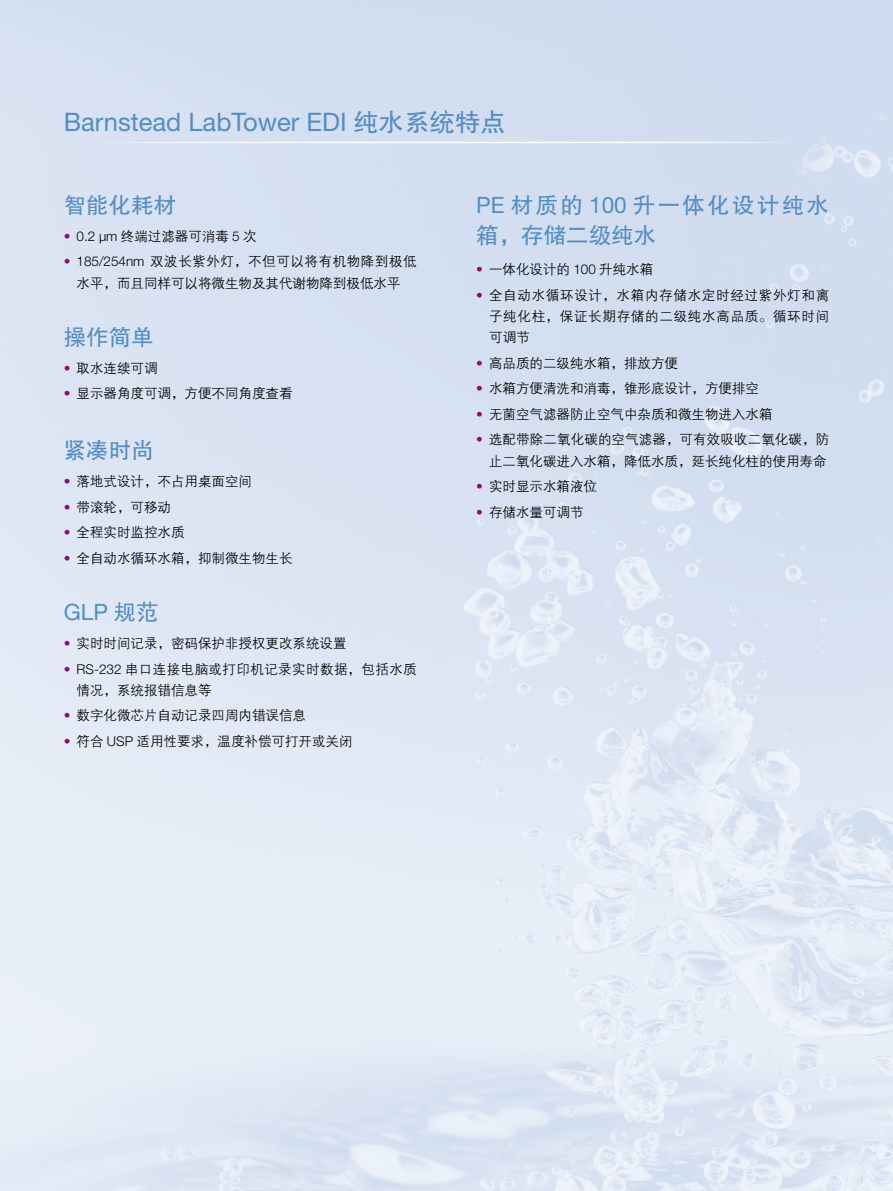
<style>
.page{position:relative;width:893px;height:1191px;background:#fff}
.page>*{position:absolute;margin:0;border:0;box-sizing:border-box;transform-origin:0 0}
.t1{font:25.5px "Helvetica Neue LT Std";color:#548dc3}
.t2{font:22.5px/30px "FZHTJW GB1 0";letter-spacing:.105em;color:#548dc3}
.t3{font:22.5px "FZHTJW GB1 0";color:#548dc3}
.t4{font:22.5px "Helvetica Neue LT Std";color:#548dc3}
.t5{font:13.5px/21.3px "FZZDXJW GB1 0";color:#000;text-align:center}
.t6{font:13.5px/21.3px "FZZDXJW GB1 0";letter-spacing:.03em;color:#000}
.s1{font-family:"FZHTJW GB1 0"}
.s2{font-family:"Helvetica Neue LT Std";font-weight:300;color:#8a0e71}
.s3{font-family:"Helvetica Neue LT Std";font-weight:300}
.s4{font-family:"Helvetica Neue LT Std"}
</style>
<div class="page">
<img style="left:0;top:0;width:893px;height:1191px">
<hr style="left:84px;top:142px;width:708px;height:1px;background:#fff">
<h1 class="t1" style="left:64px;top:106px;width:444px">Barnstead LabTower EDI <span class="s1">纯水系统特点</span></h1>
<h2 class="t3" style="left:64px;top:193px;width:114px">智能化耗材</h2>
<p class="t5" style="left:64px;top:226px;width:194px"><span class="s2">•</span> <span class="s3">0.2 µm</span> 终端过滤器可消毒 <span class="s3">5</span> 次</p>
<p class="t5" style="left:64px;top:251px;width:354px"><span class="s2">•</span> <span class="s3">185/254nm</span> 双波长紫外灯，不但可以将有机物降到极低水平，而且同样可以将微生物及其代谢物降到极低水平</p>
<h2 class="t3" style="left:64px;top:325px;width:91px">操作简单</h2>
<p class="t5" style="left:64px;top:358px;width:95px"><span class="s2">•</span> 取水连续可调</p>
<p class="t5" style="left:64px;top:383px;width:230px"><span class="s2">•</span> 显示器角度可调，方便不同角度查看</p>
<h2 class="t3" style="left:64px;top:438px;width:91px">紧凑时尚</h2>
<p class="t5" style="left:64px;top:471px;width:190px"><span class="s2">•</span> 落地式设计，不占用桌面空间</p>
<p class="t5" style="left:64px;top:497px;width:109px"><span class="s2">•</span> 带滚轮，可移动</p>
<p class="t5" style="left:64px;top:522px;width:122px"><span class="s2">•</span> 全程实时监控水质</p>
<p class="t5" style="left:64px;top:548px;width:230px"><span class="s2">•</span> 全自动水循环水箱，抑制微生物生长</p>
<h2 class="t4" style="left:64px;top:599px;width:96px">GLP <span class="s1">规范</span></h2>
<p class="t5" style="left:64px;top:633px;width:284px"><span class="s2">•</span> 实时时间记录，密码保护非授权更改系统设置</p>
<p class="t6" style="left:77px;top:658px;width:342px;text-indent:-13px"><span class="s2">•</span> <span class="s3">RS-232</span> 串口连接电脑或打印机记录实时数据，包括水质情况，系统报错信息等</p>
<p class="t5" style="left:64px;top:705px;width:244px"><span class="s2">•</span> 数字化微芯片自动记录四周内错误信息</p>
<p class="t5" style="left:64px;top:731px;width:290px"><span class="s2">•</span> 符合 <span class="s3">USP</span> 适用性要求，温度补偿可打开或关闭</p>
<h2 class="t2" style="left:476px;top:191px;width:354px"><span class="s4">PE</span> 材质的 <span class="s4">100</span> 升一体化设计纯水箱，存储二级纯水</h2>
<p class="t5" style="left:476px;top:259px;width:179px"><span class="s2">•</span> 一体化设计的 <span class="s3">100</span> 升纯水箱</p>
<p class="t5" style="left:489px;top:284px;width:342px;text-align:justify;text-indent:-13px"><span class="s2">•</span> 全自动水循环设计，水箱内存储水定时经过紫外灯和离子纯化柱，保证长期存储的二级纯水高品质。循环时间可调节</p>
<p class="t5" style="left:476px;top:353px;width:203px"><span class="s2">•</span> 高品质的二级纯水箱，排放方便</p>
<p class="t5" style="left:476px;top:378px;width:284px"><span class="s2">•</span> 水箱方便清洗和消毒，锥形底设计，方便排空</p>
<p class="t5" style="left:476px;top:404px;width:298px"><span class="s2">•</span> 无菌空气滤器防止空气中杂质和微生物进入水箱</p>
<p class="t5" style="left:476px;top:429px;width:354px;text-align:right"><span class="s2">•</span> 选配带除二氧化碳的空气滤器，可有效吸收二氧化碳，防止二氧化碳进入水箱，降低水质，延长纯化柱的使用寿命</p>
<p class="t5" style="left:476px;top:476px;width:122px"><span class="s2">•</span> 实时显示水箱液位</p>
<p class="t5" style="left:476px;top:502px;width:109px"><span class="s2">•</span> 存储水量可调节</p>
</div>
